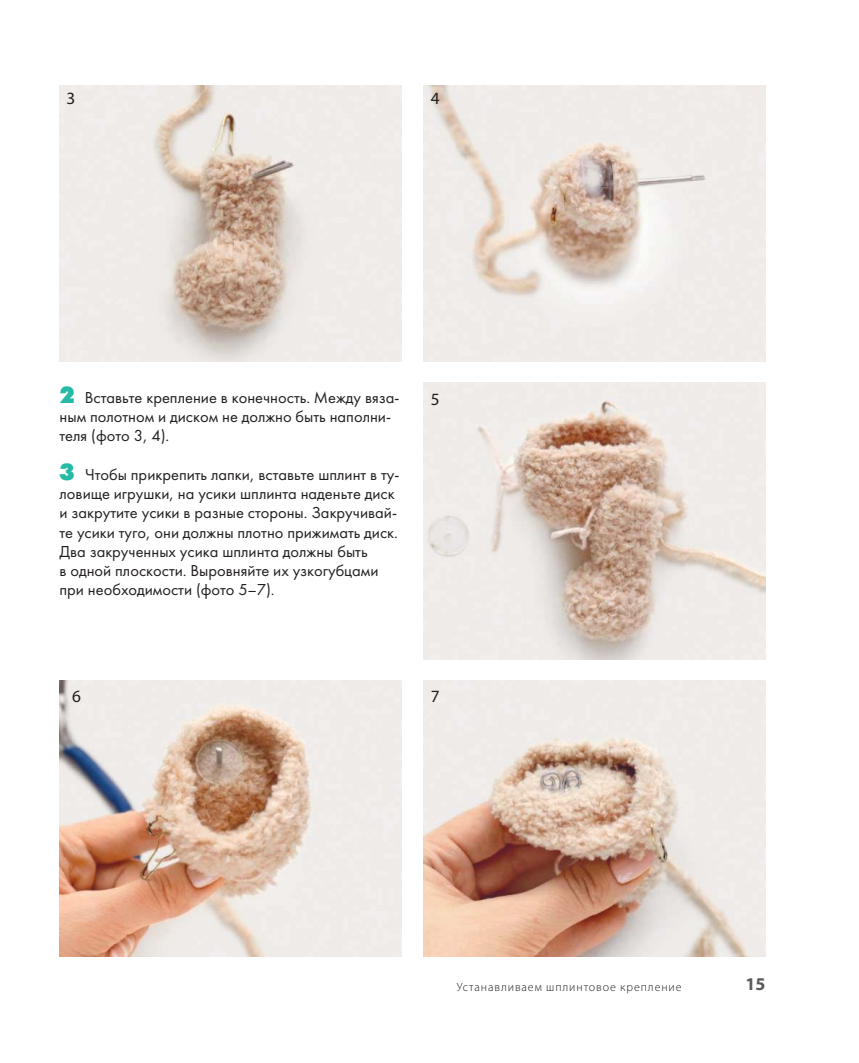
<style>
.page{position:relative;width:859px;height:1063px;background:#fff}
.page>*{position:absolute;margin:0;border:0;box-sizing:border-box;transform-origin:0 0}
.t1{font:700 18px "Myriad Pro";color:#58595b}
.t2{font:17.25px "Myriad Pro";color:#231f20}
.t3{font:16.5px/19.2px "Futura Book C";color:#231f20}
.t4{font:300 12px "Myriad Pro";letter-spacing:.075em;color:#231f20}
.s1{font-family:"Futura Press Press";font-size:25.5px;color:#25baa5}
</style>
<div class="page">
<img style="left:60px;top:85px;width:342px;height:276px">
<img style="left:423px;top:85px;width:342px;height:276px">
<img style="left:423px;top:383px;width:342px;height:276px">
<img style="left:59px;top:680px;width:343px;height:277px">
<img style="left:423px;top:680px;width:342px;height:277px">
<p class="t2" style="left:67px;top:92px;width:10px">3</p>
<p class="t2" style="left:431px;top:92px;width:10px">4</p>
<p class="t3" style="left:60px;top:389px;width:341px"><span class="s1">2</span> Вставьте крепление в конечность. Между вяза&shy;ным полотном и диском не должно быть наполни&shy;теля (фото 3, 4).</p>
<p class="t3" style="left:60px;top:466px;width:341px"><span class="s1">3</span> Чтобы прикрепить лапки, вставьте шплинт в ту&shy;ловище игрушки, на усики шплинта наденьте диск и закрутите усики в разные стороны. Закручивай&shy;те усики туго, они должны плотно прижимать диск.<br>Два закрученных усика шплинта должны быть<br>в одной плоскости. Выровняйте их узкогубцами при необходимости (фото 5–7).</p>
<p class="t2" style="left:431px;top:393px;width:10px">5</p>
<p class="t2" style="left:72px;top:690px;width:10px">6</p>
<p class="t2" style="left:431px;top:690px;width:10px">7</p>
<p class="t4" style="left:457px;top:982px;width:226px">Устанавливаем шплинтовое крепление</p>
<p class="t1" style="left:745px;top:973px;width:21px">15</p>
</div>
